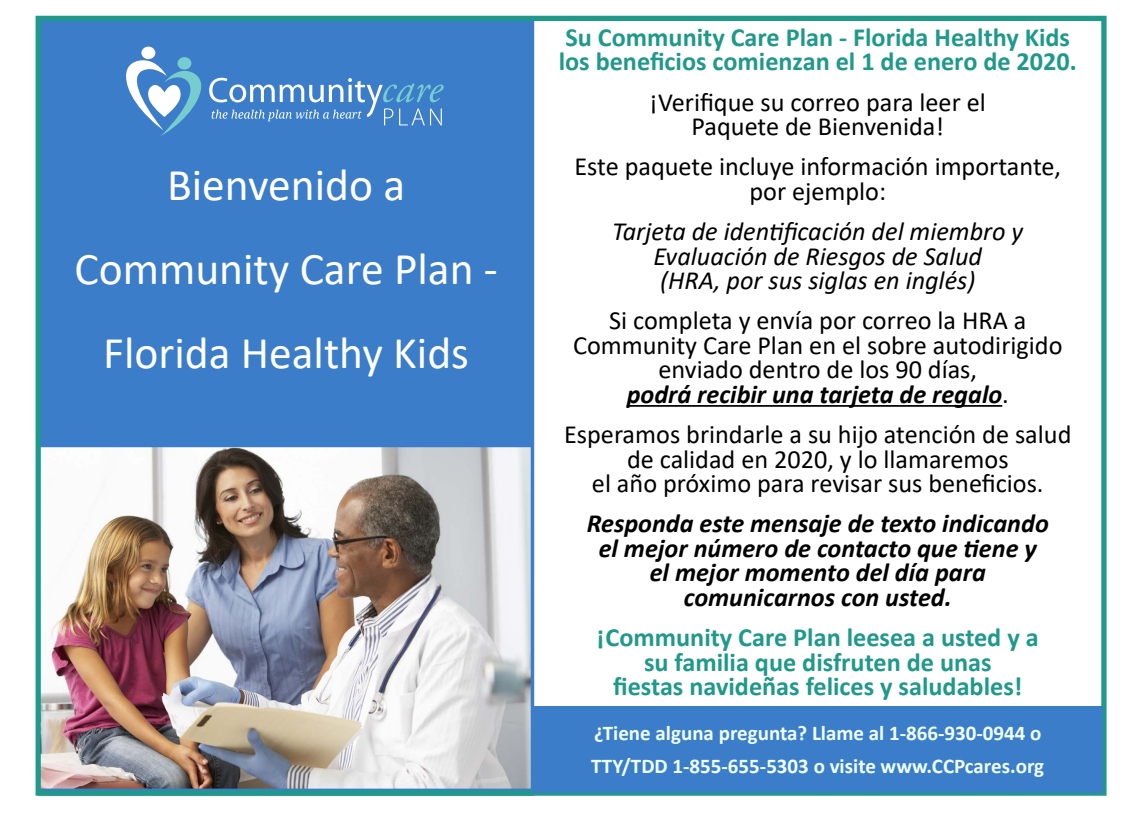
<style>
.page{position:relative;width:1134px;height:819px;background:#fff}
.page>*{position:absolute;margin:0;border:0;box-sizing:border-box;transform-origin:0 0}
.t1{font:45.5px/84px "Calibri";color:#fff;text-align:center}
.t2{font:26.25px/24.5px "Calibri";color:#000;text-align:center}
.t3{font:700 26.25px/24.5px "Calibri";color:#1f998a}
.t4{font:italic 700 26.25px/24.5px "Calibri";color:#000;text-align:center}
.t5{font:italic 26.25px/24.5px "Calibri";color:#000;text-align:center}
.t6{font:700 21px/33.2px "Calibri";color:#efffff}
.s1{font-weight:700;font-style:italic}
</style>
<div class="page">
<div style="left:39px;top:20px;width:495px;height:776px;background:#3b7dc8"></div>
<img style="left:42px;top:448px;width:487px;height:339px">
<div style="left:37px;top:445px;width:495px;height:345px;border:2px solid #3b7dc8"></div>
<svg style="left:209px;top:78px;width:235px;height:47px"></svg>
<div style="left:141px;top:47px;width:14px;height:12px;background:#fff;border-radius:50%"></div>
<div style="left:177px;top:57px;width:14px;height:13px;background:#76ccce;border-radius:50%"></div>
<svg style="left:126px;top:59px;width:76px;height:77px"></svg>
<div style="left:36px;top:16px;width:1071px;height:780px;border:5px solid #1f998a"></div>
<hr style="left:627px;top:405px;width:375px;height:2px;background:#000">
<div style="left:533px;top:706px;width:569px;height:86px;background:#3b7dc8"></div>
<h1 class="t1" style="left:74px;top:141px;width:425px">Bienvenido a<br>Community Care Plan -<br>Florida Healthy Kids</h1>
<p class="t3" style="left:559px;top:25px;width:520px">Su Community Care Plan - Florida Healthy Kids los beneficios comienzan el 1 de enero de 2020.</p>
<p class="t2" style="left:650px;top:89px;width:338px">¡Verifique su correo para leer el<br>Paquete de Bienvenida!</p>
<p class="t2" style="left:574px;top:154px;width:488px">Este paquete incluye información importante, por ejemplo:</p>
<p class="t5" style="left:612px;top:218px;width:413px">Tarjeta de identificación del miembro y<br>Evaluación de Riesgos de Salud<br>(HRA, por sus siglas en inglés)</p>
<p class="t2" style="left:573px;top:308px;width:491px">Si completa y envía por correo la HRA a Community Care Plan en el sobre autodirigido enviado dentro de los 90 días,<br><span class="s1">podrá recibir una tarjeta de regalo</span>.</p>
<p class="t2" style="left:564px;top:421px;width:509px">Esperamos brindarle a su hijo atención de salud de calidad en 2020, y lo llamaremos<br>el año próximo para revisar sus beneficios.</p>
<p class="t4" style="left:587px;top:510px;width:464px">Responda este mensaje de texto indicando el mejor número de contacto que tiene y el mejor momento del día para comunicarnos con usted.</p>
<p class="t3" style="left:597px;top:625px;width:443px;text-align:center">¡Community Care Plan leesea a usted y a su familia que disfruten de unas<br>fiestas navideñas felices y saludables!</p>
<p class="t6" style="left:591px;top:716px;width:454px">¿Tiene alguna pregunta? Llame al 1-866-930-0944 o<br>TTY/TDD 1-855-655-5303 o visite www.CCPcares.org</p>
</div>
